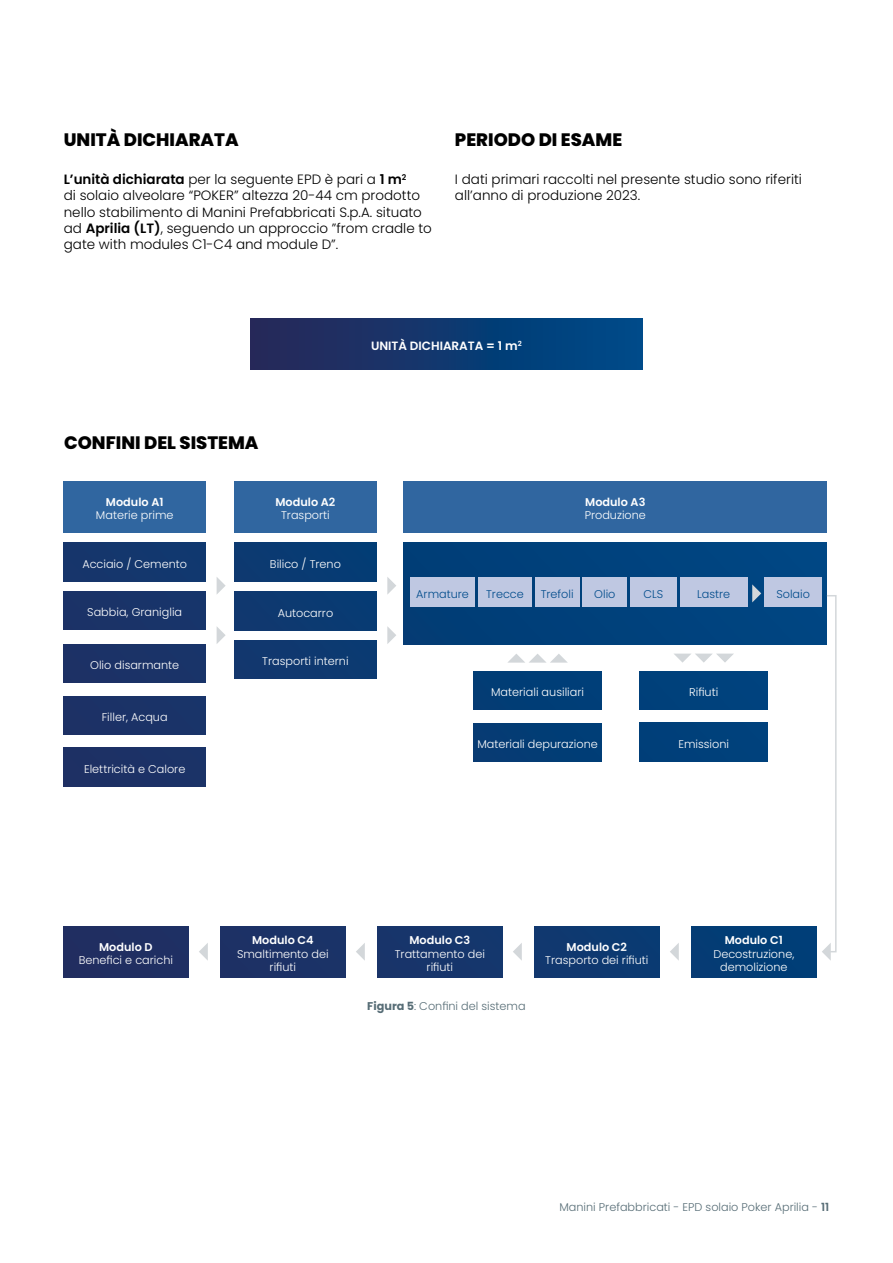
<style>
.page{position:relative;width:893px;height:1263px;background:#fff}
.page>*{position:absolute;margin:0;border:0;box-sizing:border-box;transform-origin:0 0}
.t1{font:800 18px "Poppins";color:#000}
.t2{font:300 13.5px/16.2px "Poppins";color:#000}
.t3{font:600 12px "Poppins";color:#fff}
.t4{font:300 11.25px/13.5px "Poppins";color:#fff;text-align:center}
.t5{font:300 11.25px "Poppins";color:#576d76}
.t6{font:600 11.25px "Poppins";color:#fff}
.t7{font:300 11.25px "Poppins";color:#004b8b}
.s1{font-weight:600}
.s2{font-weight:700}
</style>
<div class="page">
<div style="left:251px;top:318px;width:391px;height:51px;background:linear-gradient(to right,#282757,#004a89)"></div>
<div style="left:404px;top:543px;width:423px;height:101px;background:#00417c"></div>
<div style="left:63px;top:481px;width:143px;height:51px;background:#3066a0"></div>
<div style="left:63px;top:926px;width:125px;height:51px;background:#202e61"></div>
<div style="left:377px;top:926px;width:125px;height:51px;background:#16356b"></div>
<div style="left:220px;top:926px;width:125px;height:51px;background:#1b3267"></div>
<div style="left:534px;top:926px;width:125px;height:51px;background:#0e3970"></div>
<div style="left:691px;top:926px;width:125px;height:51px;background:#013d75"></div>
<div style="left:63px;top:543px;width:143px;height:38px;background:#14376d"></div>
<div style="left:234px;top:481px;width:143px;height:51px;background:#3066a0"></div>
<div style="left:234px;top:592px;width:143px;height:38px;background:#0c3a71"></div>
<div style="left:234px;top:543px;width:143px;height:38px;background:#083b73"></div>
<div style="left:404px;top:481px;width:423px;height:51px;background:#3066a0"></div>
<div style="left:410px;top:577px;width:65px;height:30px;background:#bfc8e2"></div>
<div style="left:478px;top:577px;width:53px;height:30px;background:#bfc8e2"></div>
<div style="left:630px;top:577px;width:46px;height:30px;background:#bfc8e2"></div>
<div style="left:680px;top:577px;width:67px;height:30px;background:#bfc8e2"></div>
<div style="left:764px;top:577px;width:58px;height:30px;background:#bfc8e2"></div>
<div style="left:535px;top:577px;width:45px;height:30px;background:#bfc8e2"></div>
<div style="left:582px;top:577px;width:45px;height:30px;background:#bfc8e2"></div>
<svg style="left:217px;top:577px;width:9px;height:17px"></svg>
<svg style="left:387px;top:577px;width:9px;height:18px"></svg>
<svg style="left:217px;top:627px;width:9px;height:17px"></svg>
<svg style="left:387px;top:626px;width:9px;height:18px"></svg>
<svg style="left:670px;top:943px;width:9px;height:18px"></svg>
<svg style="left:513px;top:943px;width:9px;height:18px"></svg>
<svg style="left:356px;top:943px;width:9px;height:18px"></svg>
<svg style="left:199px;top:943px;width:9px;height:18px"></svg>
<div style="left:474px;top:671px;width:127px;height:38px;background:#003d76"></div>
<div style="left:474px;top:723px;width:127px;height:38px;background:#023d75"></div>
<svg style="left:508px;top:654px;width:60px;height:9px"></svg>
<div style="left:640px;top:671px;width:127px;height:38px;background:#00417c"></div>
<div style="left:640px;top:723px;width:127px;height:38px;background:#00407a"></div>
<svg style="left:674px;top:654px;width:59px;height:9px"></svg>
<svg style="left:822px;top:595px;width:15px;height:366px"></svg>
<div style="left:234px;top:640px;width:143px;height:39px;background:#0f386f"></div>
<svg style="left:752px;top:584px;width:9px;height:18px"></svg>
<div style="left:63px;top:591px;width:143px;height:38px;background:#193469"></div>
<div style="left:63px;top:644px;width:143px;height:39px;background:#1b3367"></div>
<div style="left:63px;top:696px;width:143px;height:38px;background:#1b3367"></div>
<div style="left:63px;top:748px;width:143px;height:38px;background:#1c3166"></div>
<h1 class="t1" style="left:64px;top:130px;width:176px">UNITÀ DICHIARATA</h1>
<h1 class="t1" style="left:455px;top:130px;width:169px">PERIODO DI ESAME</h1>
<p class="t2" style="left:64px;top:171px;width:370px"><span class="s1">L’unità dichiarata</span> per la seguente EPD è pari a <span class="s1">1 m</span><sup>2<br></sup>di solaio alveolare “POKER” altezza 20-44 cm prodotto nello stabilimento di Manini Prefabbricati S.p.A. situato ad <span class="s1">Aprilia (LT)</span>, seguendo un approccio ”from cradle to gate with modules C1-C4 and module D”.</p>
<p class="t2" style="left:455px;top:171px;width:348px">I dati primari raccolti nel presente studio sono riferiti all’anno di produzione 2023.</p>
<p class="t3" style="left:371px;top:339px;width:152px">UNITÀ DICHIARATA = 1 m<sup>2</sup></p>
<h1 class="t1" style="left:64px;top:432px;width:196px">CONFINI DEL SISTEMA</h1>
<p class="t6" style="left:106px;top:495px;width:59px">Modulo A1</p>
<p class="t4" style="left:96px;top:509px;width:79px">Materie prime</p>
<p class="t6" style="left:276px;top:495px;width:61px">Modulo A2</p>
<p class="t4" style="left:281px;top:509px;width:50px">Trasporti</p>
<p class="t4" style="left:82px;top:557px;width:106px">Acciaio / Cemento</p>
<p class="t4" style="left:270px;top:557px;width:72px">Bilico / Treno</p>
<p class="t4" style="left:87px;top:605px;width:96px">Sabbia, Graniglia</p>
<p class="t4" style="left:278px;top:606px;width:57px">Autocarro</p>
<p class="t4" style="left:90px;top:659px;width:91px">Olio disarmante</p>
<p class="t4" style="left:102px;top:711px;width:67px">Filler, Acqua</p>
<p class="t4" style="left:84px;top:762px;width:103px">Elettricità e Calore</p>
<p class="t4" style="left:262px;top:655px;width:88px">Trasporti interni</p>
<p class="t6" style="left:585px;top:495px;width:62px">Modulo A3</p>
<p class="t4" style="left:585px;top:509px;width:63px">Produzione</p>
<p class="t7" style="left:416px;top:588px;width:54px">Armature</p>
<p class="t7" style="left:486px;top:588px;width:39px">Trecce</p>
<p class="t7" style="left:541px;top:588px;width:34px">Trefoli</p>
<p class="t7" style="left:594px;top:588px;width:23px">Olio</p>
<p class="t7" style="left:643px;top:588px;width:21px">CLS</p>
<p class="t7" style="left:697px;top:587px;width:35px">Lastre</p>
<p class="t7" style="left:776px;top:588px;width:35px">Solaio</p>
<p class="t4" style="left:491px;top:686px;width:94px">Materiali ausiliari</p>
<p class="t4" style="left:477px;top:738px;width:122px">Materiali depurazione</p>
<p class="t4" style="left:689px;top:686px;width:31px">Rifiuti</p>
<p class="t4" style="left:678px;top:737px;width:52px">Emissioni</p>
<p class="t6" style="left:99px;top:940px;width:55px">Modulo D</p>
<p class="t4" style="left:79px;top:954px;width:96px">Benefici e carichi</p>
<p class="t6" style="left:252px;top:934px;width:63px">Modulo C4</p>
<p class="t4" style="left:237px;top:947px;width:93px">Smaltimento dei rifiuti</p>
<p class="t6" style="left:409px;top:934px;width:62px">Modulo C3</p>
<p class="t4" style="left:395px;top:947px;width:92px">Trattamento dei rifiuti</p>
<p class="t5" style="left:367px;top:1000px;width:160px"><span class="s2">Figura 5</span>: Confini del sistema</p>
<p class="t6" style="left:567px;top:940px;width:62px">Modulo C2</p>
<p class="t4" style="left:545px;top:954px;width:105px">Trasporto dei rifiuti</p>
<p class="t6" style="left:725px;top:934px;width:60px">Modulo C1</p>
<p class="t4" style="left:713px;top:947px;width:82px">Decostruzione, demolizione</p>
<p class="t5" style="left:559px;top:1200px;width:271px">Manini Prefabbricati - EPD solaio Poker Aprilia - <span class="s1">11</span></p>
</div>
